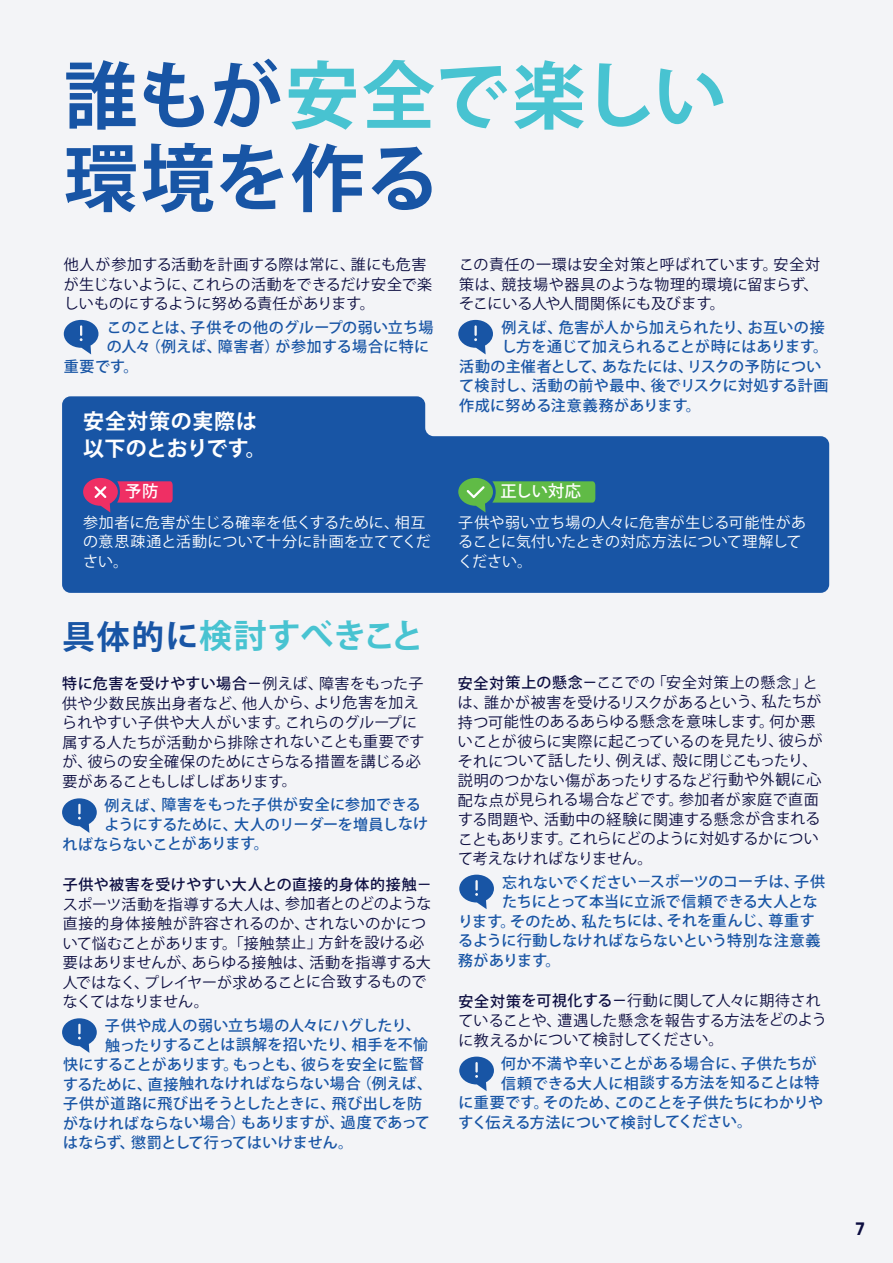
<style>
.page{position:relative;width:893px;height:1263px;background:#f3f4f7}
.page>*{position:absolute;margin:0;border:0;box-sizing:border-box;transform-origin:0 0}
.Main_Header{font:700 73.5px/82.5px "Koz Go Pro";letter-spacing:.015em;color:#1855a5}
.Subheader{font:700 33px "Koz Go Pro";letter-spacing:.02em;color:#48c3d1}
.Body{font:700 21px/27px "Koz Go Pro";letter-spacing:.025em;color:#fff}
.t1{font:700 18px "Gilroy";color:#0c0d40}
.t2{font:500 16.35px "Koz Go Pro";letter-spacing:.005em;color:#fff}
.Body-2{font:15px/19.5px "Koz Go Pro";letter-spacing:.005em;color:#0c0d40}
.Note{font:500 15px "Koz Go Pro";letter-spacing:.01em;color:#1855a5}
.Body-3{font:15px/19.5px "Koz Go Pro";letter-spacing:.015em;color:#fff}
.Note-2{font:500 15px "Koz Go Pro";letter-spacing:-.015em;color:#1855a5}
.Note-3{font:500 15px "Koz Go Pro";letter-spacing:-.01em;color:#1855a5}
.Note-4{font:500 15px "Koz Go Pro";letter-spacing:.03em;color:#1855a5}
.Note-5{font:500 15px "Koz Go Pro";letter-spacing:-.025em;color:#1855a5}
.s1{color:#48c3d1}
.s2{color:#1855a5}
.s3{font-weight:500}
</style>
<div class="page">
<svg style="left:62px;top:396px;width:767px;height:197px;fill:#1855a5"></svg>
<svg style="left:83px;top:478px;width:90px;height:34px"></svg>
<svg style="left:458px;top:478px;width:137px;height:34px"></svg>
<svg style="left:64px;top:320px;width:34px;height:34px"></svg>
<svg style="left:458px;top:320px;width:35px;height:34px"></svg>
<svg style="left:62px;top:798px;width:35px;height:35px"></svg>
<svg style="left:459px;top:875px;width:35px;height:34px"></svg>
<svg style="left:459px;top:1056px;width:35px;height:35px"></svg>
<svg style="left:62px;top:1018px;width:35px;height:35px"></svg>
<p class="Main_Header" style="left:64px;top:59px;width:664px">誰もが<span class="s1">安全で楽しい</span>環境を作る</p>
<p class="Body-2" style="left:64px;top:255px;width:370px">他人が参加する活動を計画する際は常に、誰にも危害が生じないように、これらの活動をできるだけ安全で楽しいものにするように努める責任があります。</p>
<p class="Note" style="left:107px;top:318px;width:328px">このことは、子供その他のグループの弱い立ち場</p>
<p class="Note-4" style="left:107px;top:337px;width:324px">の人々（例えば、障害者）が参加する場合に特に</p>
<p class="Note" style="left:64px;top:357px;width:76px">重要です。</p>
<p class="Body" style="left:83px;top:409px;width:185px">安全対策の実際は以下のとおりです。</p>
<p class="t2" style="left:125px;top:481px;width:35px">予防</p>
<p class="Body-3" style="left:83px;top:513px;width:349px">参加者に危害が生じる確率を低くするために、相互の意思疎通と活動について十分に計画を立ててください。</p>
<p class="Subheader" style="left:62px;top:615px;width:363px"><span class="s2">具体的に</span>検討すべきこと</p>
<p class="Body-2" style="left:62px;top:674px;width:364px"><span class="s3">特に危害を受けやすい場合－</span>例えば、障害をもった子供や少数民族出身者など、他人から、より危害を加えられやすい子供や大人がいます。これらのグループに属する人たちが活動から排除されないことも重要ですが、彼らの安全確保のためにさらなる措置を講じる必要があることもしばしばあります。</p>
<p class="Note" style="left:104px;top:795px;width:318px">例えば、障害をもった子供が安全に参加できる</p>
<p class="Note-2" style="left:105px;top:815px;width:325px">ようにするために、大人のリーダーを増員しなけ</p>
<p class="Note-3" style="left:63px;top:834px;width:208px">ればならないことがあります。</p>
<p class="Body-2" style="left:63px;top:875px;width:371px"><span class="s3">子供や被害を受けやすい大人との直接的身体的接触－</span>スポーツ活動を指導する大人は、参加者とのどのような直接的身体接触が許容されるのか、されないのかについて悩むことがあります。「接触禁止」方針を設ける必要はありませんが、あらゆる接触は、活動を指導する大人ではなく、プレイヤーが求めることに合致するものでなくてはなりません。</p>
<p class="Note" style="left:105px;top:1016px;width:317px">子供や成人の弱い立ち場の人々にハグしたり、</p>
<p class="Note-5" style="left:105px;top:1035px;width:325px">触ったりすることは誤解を招いたり、相手を不愉</p>
<p class="Note" style="left:63px;top:1055px;width:362px">快にすることがあります。もっとも、彼らを安全に監督</p>
<p class="Note" style="left:63px;top:1074px;width:371px">するために、直接触れなければならない場合（例えば、</p>
<p class="Note" style="left:63px;top:1094px;width:361px">子供が道路に飛び出そうとしたときに、飛び出しを防</p>
<p class="Note" style="left:63px;top:1113px;width:368px">がなければならない場合）もありますが、過度であって</p>
<p class="Note-3" style="left:63px;top:1133px;width:292px">はならず、懲罰として行ってはいけません。</p>
<p class="Body-2" style="left:459px;top:255px;width:362px;text-align:justify">この責任の一環は安全対策と呼ばれています。安全対策は、競技場や器具のような物理的環境に留まらず、そこにいる人や人間関係にも及びます。</p>
<p class="Note" style="left:501px;top:318px;width:325px">例えば、危害が人から加えられたり、お互いの接</p>
<p class="Note" style="left:501px;top:337px;width:328px">し方を通じて加えられることが時にはあります。</p>
<p class="Note" style="left:459px;top:357px;width:364px">活動の主催者として、あなたには、リスクの予防につい</p>
<p class="Note" style="left:459px;top:376px;width:371px">て検討し、活動の前や最中、後でリスクに対処する計画</p>
<p class="Note" style="left:459px;top:396px;width:243px">作成に努める注意義務があります。</p>
<p class="t2" style="left:500px;top:481px;width:82px">正しい対応</p>
<p class="Body-3" style="left:458px;top:513px;width:349px">子供や弱い立ち場の人々に危害が生じる可能性があることに気付いたときの対応方法について理解してください。</p>
<p class="Body-2" style="left:458px;top:673px;width:366px"><span class="s3">安全対策上の懸念－</span>ここでの「安全対策上の懸念」とは、誰かが被害を受けるリスクがあるという、私たちが持つ可能性のあるあらゆる懸念を意味します。何か悪いことが彼らに実際に起こっているのを見たり、彼らがそれについて話したり、例えば、殻に閉じこもったり、説明のつかない傷があったりするなど行動や外観に心配な点が見られる場合などです。参加者が家庭で直面する問題や、活動中の経験に関連する懸念が含まれることもあります。これらにどのように対処するかについて考えなければなりません。</p>
<p class="Note" style="left:502px;top:872px;width:324px">忘れないでください－スポーツのコーチは、子供</p>
<p class="Note" style="left:502px;top:892px;width:317px">たちにとって本当に立派で信頼できる大人とな</p>
<p class="Note" style="left:458px;top:911px;width:358px">ります。そのため、私たちには、それを重んじ、尊重す</p>
<p class="Note" style="left:458px;top:931px;width:364px">るように行動しなければならないという特別な注意義</p>
<p class="Note" style="left:458px;top:951px;width:104px">務があります。</p>
<p class="Body-2" style="left:458px;top:991px;width:370px"><span class="s3">安全対策を可視化する－</span>行動に関して人々に期待されていることや、遭遇した懸念を報告する方法をどのように教えるかについて検討してください。</p>
<p class="Note" style="left:501px;top:1054px;width:317px">何か不満や辛いことがある場合に、子供たちが</p>
<p class="Note" style="left:501px;top:1073px;width:320px">信頼できる大人に相談する方法を知ることは特</p>
<p class="Note" style="left:459px;top:1093px;width:366px">に重要です。そのため、このことを子供たちにわかりや</p>
<p class="Note-2" style="left:459px;top:1112px;width:295px">すく伝える方法について検討してください。</p>
<p class="t1" style="left:856px;top:1217px;width:10px">7</p>
</div>
